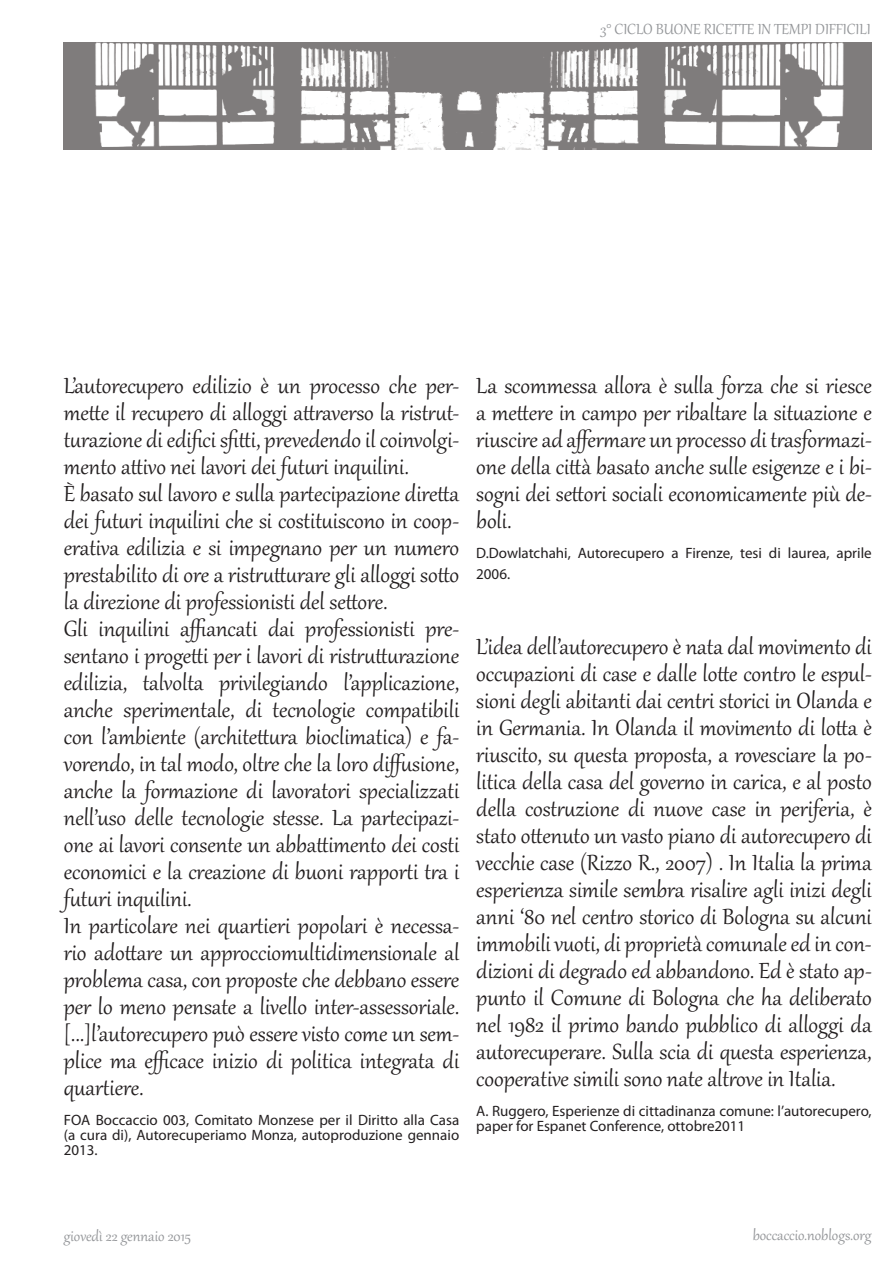
<style>
.page{position:relative;width:893px;height:1263px;background:#fff}
.page>*{position:absolute;margin:0;border:0;box-sizing:border-box;transform-origin:0 0}
.t1{font:27px/27px "Gabriola";color:#231f20;text-align:justify}
.t2{font:18px "Gabriola";color:#939598}
.t3{font:15px/15px "Myriad Pro";color:#231f20}
</style>
<div class="page">
<img style="left:64px;top:43px;width:403px;height:106px">
<img style="left:467px;top:43px;width:405px;height:106px">
<p class="t2" style="left:601px;top:17px;width:272px">3° CICLO BUONE RICETTE IN TEMPI DIFFICILI</p>
<p class="t1" style="left:64px;top:370px;width:397px;text-align:left">L’autorecupero edilizio è un processo che per&shy;mette il recupero di alloggi attraverso la ristrut&shy;turazione di edifici sfitti, prevedendo il coinvolgi&shy;mento attivo nei lavori dei futuri inquilini.<br>È basato sul lavoro e sulla partecipazione diretta dei futuri inquilini che si costituiscono in coop&shy;erativa edilizia e si impegnano per un numero prestabilito di ore a ristrutturare gli alloggi sotto la direzione di professionisti del settore.<br>Gli inquilini affiancati dai professionisti pre&shy;sentano i progetti per i lavori di ristrutturazione edilizia, talvolta privilegiando l’applicazione, anche sperimentale, di tecnologie compatibili con l’ambiente (architettura bioclimatica) e fa&shy;vorendo, in tal modo, oltre che la loro diffusione, anche la formazione di lavoratori specializzati nell’uso delle tecnologie stesse. La partecipazi&shy;one ai lavori consente un abbattimento dei costi economici e la creazione di buoni rapporti tra i futuri inquilini.<br>In particolare nei quartieri popolari è necessa&shy;rio adottare un approcciomultidimensionale al problema casa, con proposte che debbano essere per lo meno pensate a livello inter-assessoriale. [...]l’autorecupero può essere visto come un sem&shy;plice ma efficace inizio di politica integrata di quartiere.</p>
<p class="t3" style="left:64px;top:1112px;width:397px;text-align:justify">FOA Boccaccio 003, Comitato Monzese per il Diritto alla Casa (a cura di), Autorecuperiamo Monza, autoproduzione gennaio 2013.</p>
<p class="t1" style="left:476px;top:370px;width:397px">La scommessa allora è sulla forza che si riesce a mettere in campo per ribaltare la situazione e riuscire ad affermare un processo di trasformazi&shy;one della città basato anche sulle esigenze e i bi&shy;sogni dei settori sociali economicamente più de&shy;boli.</p>
<p class="t3" style="left:476px;top:542px;width:397px;line-height:21px">D.Dowlatchahi, Autorecupero a Firenze, tesi di laurea, aprile<br>2006.</p>
<p class="t1" style="left:476px;top:631px;width:397px">L’idea dell’autorecupero è nata dal movimento di occupazioni di case e dalle lotte contro le espul&shy;sioni degli abitanti dai centri storici in Olanda e in Germania. In Olanda il movimento di lotta è riuscito, su questa proposta, a rovesciare la po&shy;litica della casa del governo in carica, e al posto della costruzione di nuove case in periferia, è stato ottenuto un vasto piano di autorecupero di vecchie case (Rizzo R., 2007) . In Italia la prima esperienza simile sembra risalire agli inizi degli anni ‘80 nel centro storico di Bologna su alcuni immobili vuoti, di proprietà comunale ed in con&shy;dizioni di degrado ed abbandono. Ed è stato ap&shy;punto il Comune di Bologna che ha deliberato nel 1982 il primo bando pubblico di alloggi da autorecuperare. Sulla scia di questa esperienza, cooperative simili sono nate altrove in Italia.</p>
<p class="t3" style="left:476px;top:1103px;width:397px">A. Ruggero, Esperienze di cittadinanza comune: l’autorecupero, paper for Espanet Conference, ottobre2011</p>
<p class="t2" style="left:64px;top:1224px;width:129px">giovedì 22 gennaio 2015</p>
<p class="t2" style="left:753px;top:1223px;width:120px">boccaccio.noblogs.org</p>
</div>
